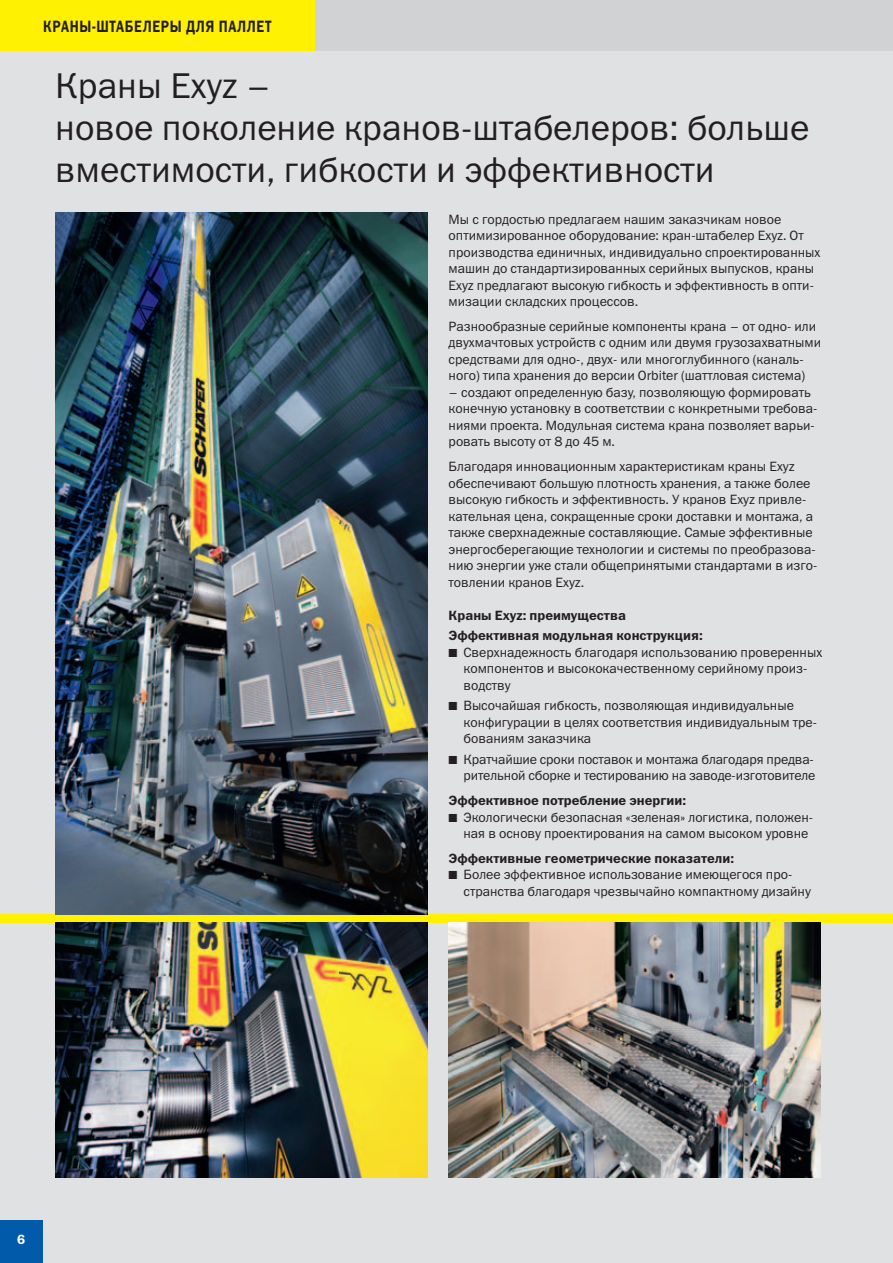
<style>
.page{position:relative;width:893px;height:1263px;background:#e0e1e3}
.page>*{position:absolute;margin:0;border:0;box-sizing:border-box;transform-origin:0 0}
.t1{font:36px/42px "Franklin Gothic Book C";color:#231f20}
.t2{font:16.5px "Franklin Gothic Demi C";letter-spacing:.05em;color:#231f20;scale:.8 1}
.t3{font:13.5px/16.5px "Franklin Gothic Book C";color:#231f20}
.t4{font:13.5px/20.5px "Franklin Gothic Demi C";color:#231f20}
.t5{font:600 13.5px "Franklin Gothic";color:#fff}
.s1{font-family:"European Pi Three"}
</style>
<div class="page">
<div style="left:0;top:0;width:893px;height:51px;background:#d1d2d4"></div>
<div style="left:0;top:0;width:315px;height:51px;background:#fff101"></div>
<div style="left:0;top:914px;width:893px;height:9px;background:#fff101"></div>
<div style="left:0;top:1220px;width:43px;height:43px;background:#015aaa"></div>
<img style="left:55px;top:923px;width:372px;height:255px">
<img style="left:55px;top:213px;width:372px;height:701px">
<img style="left:449px;top:923px;width:372px;height:255px">
<p class="t2" style="left:43px;top:20px;width:287px">КРАНЫ-ШТАБЕЛЕРЫ ДЛЯ ПАЛЛЕТ</p>
<h1 class="t1" style="left:55px;top:68px;width:756px">Краны Exyz –<br>новое поколение кранов-штабелеров: больше вместимости, гибкости и эффективности</h1>
<p class="t3" style="left:449px;top:212px;width:373px">Мы с гордостью предлагаем нашим заказчикам новое оптимизированное оборудование: кран-штабелер Exyz. От производства единичных, индивидуально спроектированных машин до стандартизированных серийных выпусков, краны Exyz предлагают высокую гибкость и эффективность в опти&shy;мизации складских процессов.</p>
<p class="t3" style="left:449px;top:319px;width:374px">Разнообразные серийные компоненты крана – от одно- или двухмачтовых устройств с одним или двумя грузозахватными средствами для одно-, двух- или многоглубинного (каналь&shy;ного) типа хранения до версии Orbiter (шаттловая система)</p>
<p class="t3" style="left:449px;top:385px;width:370px">– создают определенную базу, позволяющую формировать конечную установку в соответствии с конкретными требова&shy;ниями проекта. Модульная система крана позволяет варьи&shy;ровать высоту от 8 до 45 м.</p>
<p class="t3" style="left:449px;top:460px;width:370px">Благодаря инновационным характеристикам краны Exyz обеспечивают большую плотность хранения, а также более высокую гибкость и эффективность. У кранов Exyz привле&shy;кательная цена, сокращенные сроки доставки и монтажа, а также сверхнадежные составляющие. Самые эффективные энергосберегающие технологии и системы по преобразова&shy;нию энергии уже стали общепринятыми стандартами в изго&shy;товлении кранов Exyz.</p>
<p class="t4" style="left:449px;top:606px;width:256px">Краны Exyz: преимущества<br>Эффективная модульная конструкция:</p>
<p class="t3" style="left:463px;top:645px;width:360px;text-indent:-15px"><span class="s1">-</span> Сверхнадежность благодаря использованию проверенных компонентов и высококачественному серийному произ&shy;водству</p>
<p class="t3" style="left:463px;top:699px;width:355px;text-indent:-15px"><span class="s1">-</span> Высочайшая гибкость, позволяющая индивидуальные конфигурации в целях соответствия индивидуальным тре&shy;бованиям заказчика</p>
<p class="t3" style="left:449px;top:752px;width:368px;text-align:right"><span class="s1">-</span> Кратчайшие сроки поставок и монтажа благодаря предва&shy;рительной сборке и тестированию на заводе-изготовителе</p>
<p class="t4" style="left:449px;top:792px;width:239px">Эффективное потребление энергии:</p>
<p class="t3" style="left:463px;top:810px;width:351px;text-indent:-15px"><span class="s1">-</span> Экологически безопасная «зеленая» логистика, положен&shy;ная в основу проектирования на самом высоком уровне</p>
<p class="t4" style="left:449px;top:849px;width:287px">Эффективные геометрические показатели:</p>
<p class="t3" style="left:463px;top:868px;width:349px;text-indent:-15px"><span class="s1">-</span> Более эффективное использование имеющегося про&shy;странства благодаря чрезвычайно компактному дизайну</p>
<p class="t5" style="left:17px;top:1235px;width:10px">6</p>
</div>
